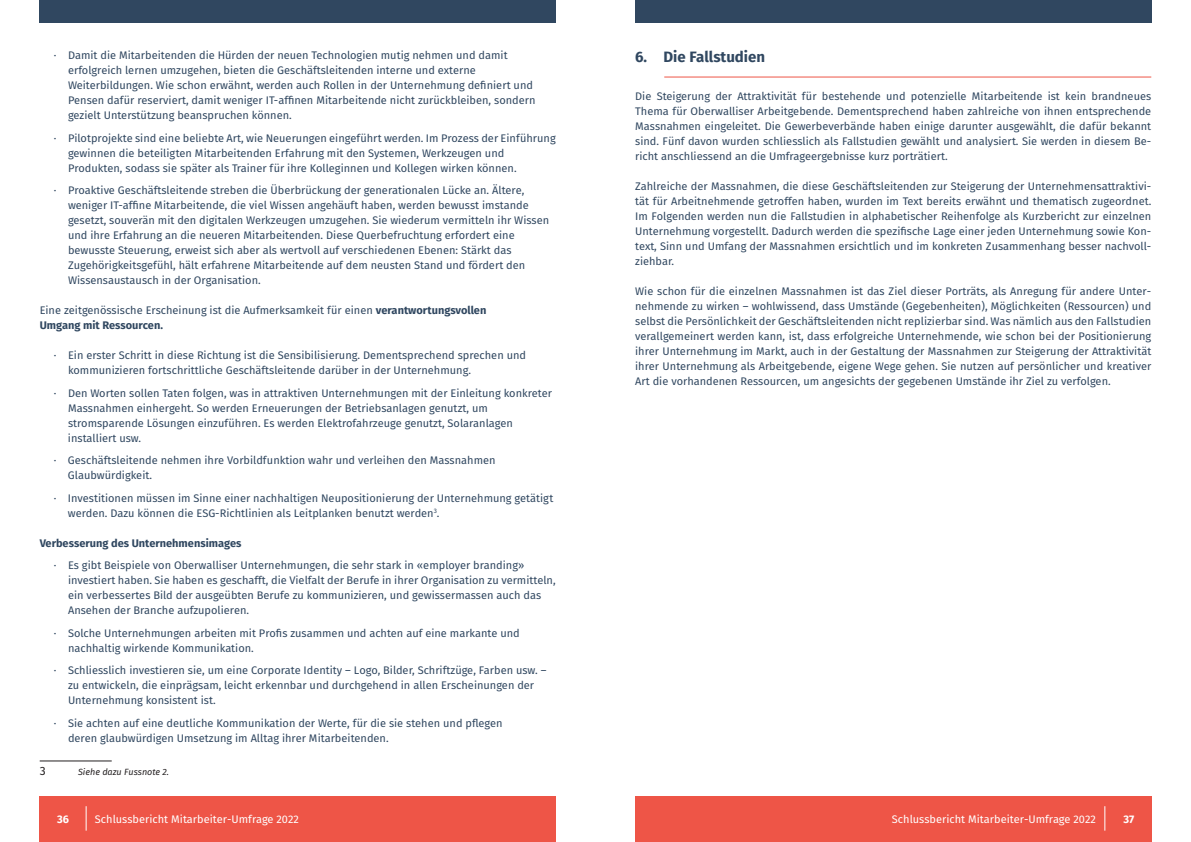
<style>
.page{position:relative;width:1191px;height:842px;background:#fff}
.page>*{position:absolute;margin:0;border:0;box-sizing:border-box;transform-origin:0 0}
.t1{font:700 15px "Fira Sans";color:#304760}
.t2{font:12px "Fira Sans";color:#231f20}
.t3{font:11px/15px "Fira Sans";color:#304760}
.t4{font:11px "Fira Sans";color:#fff}
.t5{font:700 11px "Fira Sans";color:#304760}
.t6{font:700 11px "Fira Sans";color:#fff}
.t7{font:italic 9px "Fira Sans";color:#231f20}
.s1{font-weight:700}
</style>
<div class="page">
<div style="left:40px;top:797px;width:516px;height:45px;background:#ee5547"></div>
<div style="left:40px;top:0;width:516px;height:23px;background:#304760"></div>
<div style="left:635px;top:0;width:516px;height:23px;background:#304760"></div>
<div style="left:635px;top:797px;width:516px;height:45px;background:#ee5547"></div>
<svg style="left:86px;top:806px;width:1px;height:25px"></svg>
<svg style="left:1104px;top:806px;width:1px;height:25px"></svg>
<hr style="left:40px;top:760px;width:72px;height:1px;background:#231f20">
<hr style="left:664px;top:77px;width:487px;height:1px;background:#ee5547">
<p class="t3" style="left:68px;top:48px;width:469px;text-indent:-14px">· Damit die Mitarbeitenden die Hürden der neuen Technologien mutig nehmen und damit erfolgreich lernen umzugehen, bieten die Geschäftsleitenden interne und externe Weiterbildungen. Wie schon erwähnt, werden auch Rollen in der Unternehmung definiert und Pensen dafür reserviert, damit weniger IT-affinen Mitarbeitende nicht zurückbleiben, sondern gezielt Unterstützung beanspruchen können.</p>
<p class="t3" style="left:68px;top:130px;width:489px;text-indent:-14px">· Pilotprojekte sind eine beliebte Art, wie Neuerungen eingeführt werden. Im Prozess der Einführung gewinnen die beteiligten Mitarbeitenden Erfahrung mit den Systemen, Werkzeugen und<br>Produkten, sodass sie später als Trainer für ihre Kolleginnen und Kollegen wirken können.</p>
<p class="t3" style="left:68px;top:183px;width:483px;text-indent:-14px">· Proaktive Geschäftsleitende streben die Überbrückung der generationalen Lücke an. Ältere, weniger IT-affine Mitarbeitende, die viel Wissen angehäuft haben, werden bewusst imstande gesetzt, souverän mit den digitalen Werkzeugen umzugehen. Sie wiederum vermitteln ihr Wissen und ihre Erfahrung an die neueren Mitarbeitenden. Diese Querbefruchtung erfordert eine bewusste Steuerung, erweist sich aber als wertvoll auf verschiedenen Ebenen: Stärkt das Zugehörigkeitsgefühl, hält erfahrene Mitarbeitende auf dem neusten Stand und fördert den Wissensaustausch in der Organisation.</p>
<p class="t3" style="left:40px;top:303px;width:448px">Eine zeitgenössische Erscheinung ist die Aufmerksamkeit für einen <span class="s1">verantwortungsvollen<br>Umgang mit Ressourcen.</span></p>
<p class="t3" style="left:68px;top:348px;width:459px;text-indent:-14px">· Ein erster Schritt in diese Richtung ist die Sensibilisierung. Dementsprechend sprechen und kommunizieren fortschrittliche Geschäftsleitende darüber in der Unternehmung.</p>
<p class="t3" style="left:68px;top:385px;width:485px;text-indent:-14px">· Den Worten sollen Taten folgen, was in attraktiven Unternehmungen mit der Einleitung konkreter Massnahmen einhergeht. So werden Erneuerungen der Betriebsanlagen genutzt, um stromsparende Lösungen einzuführen. Es werden Elektrofahrzeuge genutzt, Solaranlagen installiert usw.</p>
<p class="t3" style="left:68px;top:453px;width:429px;text-indent:-14px">· Geschäftsleitende nehmen ihre Vorbildfunktion wahr und verleihen den Massnahmen<br>Glaubwürdigkeit.</p>
<p class="t3" style="left:68px;top:490px;width:487px;text-indent:-14px">· Investitionen müssen im Sinne einer nachhaltigen Neupositionierung der Unternehmung getätigt werden. Dazu können die ESG-Richtlinien als Leitplanken benutzt werden<sup>3</sup>.</p>
<p class="t5" style="left:40px;top:535px;width:203px">Verbesserung des Unternehmensimages</p>
<p class="t3" style="left:68px;top:558px;width:489px;text-indent:-14px">· Es gibt Beispiele von Oberwalliser Unternehmungen, die sehr stark in «employer branding» investiert haben. Sie haben es geschafft, die Vielfalt der Berufe in ihrer Organisation zu vermitteln, ein verbessertes Bild der ausgeübten Berufe zu kommunizieren, und gewissermassen auch das Ansehen der Branche aufzupolieren.</p>
<p class="t3" style="left:68px;top:625px;width:453px;text-indent:-14px">· Solche Unternehmungen arbeiten mit Profis zusammen und achten auf eine markante und nachhaltig wirkende Kommunikation.</p>
<p class="t3" style="left:68px;top:663px;width:480px;text-indent:-14px">· Schliesslich investieren sie, um eine Corporate Identity – Logo, Bilder, Schriftzüge, Farben usw. – zu entwickeln, die einprägsam, leicht erkennbar und durchgehend in allen Erscheinungen der<br>Unternehmung konsistent ist.</p>
<p class="t3" style="left:68px;top:715px;width:436px;text-indent:-14px">· Sie achten auf eine deutliche Kommunikation der Werte, für die sie stehen und pflegen deren glaubwürdigen Umsetzung im Alltag ihrer Mitarbeitenden.</p>
<p class="t2" style="left:40px;top:763px;width:7px">3</p>
<p class="t7" style="left:78px;top:766px;width:93px">Siehe dazu Fussnote 2.</p>
<h1 class="t1" style="left:635px;top:47px;width:131px">6. Die Fallstudien</h1>
<p class="t3" style="left:635px;top:88px;width:517px;text-align:justify">Die Steigerung der Attraktivität für bestehende und potenzielle Mitarbeitende ist kein brandneues Thema für Oberwalliser Arbeitgebende. Dementsprechend haben zahlreiche von ihnen entsprechende Massnahmen eingeleitet. Die Gewerbeverbände haben einige darunter ausgewählt, die dafür bekannt sind. Fünf davon wurden schliesslich als Fallstudien gewählt und analysiert. Sie werden in diesem Be&shy;richt anschliessend an die Umfrageergebnisse kurz porträtiert.</p>
<p class="t3" style="left:635px;top:178px;width:517px;text-align:justify">Zahlreiche der Massnahmen, die diese Geschäftsleitenden zur Steigerung der Unternehmensattraktivi&shy;tät für Arbeitnehmende getroffen haben, wurden im Text bereits erwähnt und thematisch zugeordnet.<br>Im Folgenden werden nun die Fallstudien in alphabetischer Reihenfolge als Kurzbericht zur einzelnen Unternehmung vorgestellt. Dadurch werden die spezifische Lage einer jeden Unternehmung sowie Kon&shy;text, Sinn und Umfang der Massnahmen ersichtlich und im konkreten Zusammenhang besser nachvoll&shy;ziehbar.</p>
<p class="t3" style="left:635px;top:283px;width:517px;text-align:justify">Wie schon für die einzelnen Massnahmen ist das Ziel dieser Porträts, als Anregung für andere Unter&shy;nehmende zu wirken – wohlwissend, dass Umstände (Gegebenheiten), Möglichkeiten (Ressourcen) und selbst die Persönlichkeit der Geschäftsleitenden nicht replizierbar sind. Was nämlich aus den Fallstudien verallgemeinert werden kann, ist, dass erfolgreiche Unternehmende, wie schon bei der Positionierung ihrer Unternehmung im Markt, auch in der Gestaltung der Massnahmen zur Steigerung der Attraktivität ihrer Unternehmung als Arbeitgebende, eigene Wege gehen. Sie nutzen auf persönlicher und kreativer Art die vorhandenen Ressourcen, um angesichts der gegebenen Umstände ihr Ziel zu verfolgen.</p>
<p class="t6" style="left:57px;top:811px;width:13px">36</p>
<p class="t4" style="left:95px;top:811px;width:205px">Schlussbericht Mitarbeiter-Umfrage 2022</p>
<p class="t4" style="left:892px;top:811px;width:205px">Schlussbericht Mitarbeiter-Umfrage 2022</p>
<p class="t6" style="left:1123px;top:811px;width:12px">37</p>
</div>
